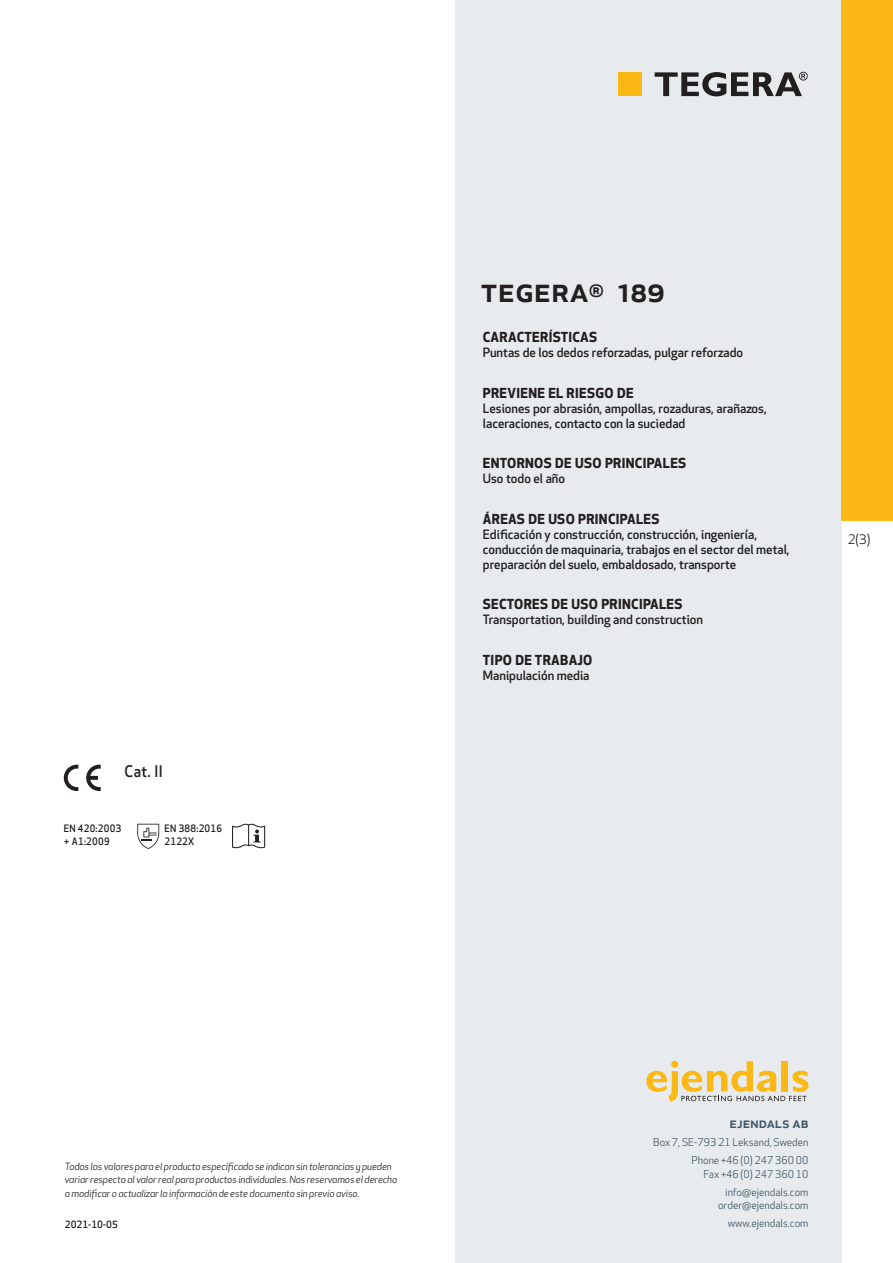
<style>
.page{position:relative;width:893px;height:1263px;background:#fff}
.page>*{position:absolute;margin:0;border:0;box-sizing:border-box;transform-origin:0 0}
.prodname{font:500 34.5px "Apex New";color:#231f20}
.t1{font:500 15.6px "Apex New";color:#231f20;scale:.95 1}
.t2{font:500 15px "Apex New";color:#405968}
.Funktion_body{font:700 13.5px "Apex New";letter-spacing:.025em;color:#231f20}
.t3{font:12.75px "Apex New";color:#231f20}
.Funktion_body-2{font:500 12.6px/15px "Apex New";color:#231f20}
.t4{font:10.5px/18px "Apex New";color:#405968;text-align:right}
.PictogramText{font:500 10.05px/13.5px "Apex New";letter-spacing:.025em;color:#231f20;scale:.95 1}
.t5{font:italic 9.75px/13.5px "Apex New";letter-spacing:-.01em;color:#231f20}
.t6{font:500 9.75px "Apex New";color:#231f20}
</style>
<div class="page">
<div style="left:455px;top:0;width:387px;height:1263px;background:#e8ebee"></div>
<svg style="left:646px;top:1061px;width:162px;height:40px"></svg>
<div style="left:842px;top:0;width:51px;height:520px;background:#fcb814"></div>
<div style="left:618px;top:72px;width:24px;height:24px;background:#fcb814"></div>
<svg style="left:655px;top:72px;width:153px;height:24px"></svg>
<svg style="left:86px;top:765px;width:15px;height:26px"></svg>
<svg style="left:64px;top:765px;width:14px;height:26px"></svg>
<svg style="left:137px;top:824px;width:22px;height:25px"></svg>
<svg style="left:232px;top:824px;width:33px;height:24px"></svg>
<p class="t1" style="left:125px;top:761px;width:42px">Cat. II</p>
<p class="PictogramText" style="left:64px;top:821px;width:62px">EN 420:2003 + A1:2009</p>
<p class="PictogramText" style="left:165px;top:821px;width:62px">EN 388:2016</p>
<p class="PictogramText" style="left:165px;top:834px;width:33px">2122X</p>
<p class="prodname" style="left:480px;top:266px;width:186px">TEGERA<sup>®</sup> 189</p>
<p class="Funktion_body" style="left:483px;top:327px;width:116px">CARACTERÍSTICAS</p>
<p class="Funktion_body-2" style="left:483px;top:345px;width:262px">Puntas de los dedos reforzadas, pulgar reforzado</p>
<p class="Funktion_body" style="left:483px;top:383px;width:152px">PREVIENE EL RIESGO DE</p>
<p class="Funktion_body-2" style="left:483px;top:400px;width:285px">Lesiones por abrasión, ampollas, rozaduras, arañazos, laceraciones, contacto con la suciedad</p>
<p class="Funktion_body" style="left:483px;top:453px;width:205px">ENTORNOS DE USO PRINCIPALES</p>
<p class="Funktion_body-2" style="left:483px;top:471px;width:84px">Uso todo el año</p>
<p class="Funktion_body" style="left:483px;top:509px;width:178px">ÁREAS DE USO PRINCIPALES</p>
<p class="Funktion_body-2" style="left:483px;top:526px;width:308px">Edificación y construcción, construcción, ingeniería, conducción de maquinaria, trabajos en el sector del metal, preparación del suelo, embaldosado, transporte</p>
<p class="Funktion_body" style="left:483px;top:595px;width:201px">SECTORES DE USO PRINCIPALES</p>
<p class="Funktion_body-2" style="left:483px;top:612px;width:222px">Transportation, building and construction</p>
<p class="Funktion_body" style="left:483px;top:650px;width:111px">TIPO DE TRABAJO</p>
<p class="Funktion_body-2" style="left:483px;top:668px;width:108px">Manipulación media</p>
<p class="t3" style="left:848px;top:531px;width:24px">2(3)</p>
<p class="t5" style="left:65px;top:1159px;width:334px">Todos los valores para el producto especificado se indican sin tolerancias y pueden variar respecto al valor real para productos individuales. Nos reservamos el derecho a modificar o actualizar la información de este documento sin previo aviso.</p>
<p class="t6" style="left:65px;top:1218px;width:54px">2021-10-05</p>
<p class="t2" style="left:729px;top:1113px;width:80px">ejendals ab</p>
<p class="t4" style="left:653px;top:1133px;width:157px">Box 7, SE-793 21 Leksand, Sweden<br>Phone +46 (0) 247 360 00</p>
<p class="t4" style="left:703px;top:1165px;width:107px">Fax +46 (0) 247 360 10 info@ejendals.com</p>
<p class="t4" style="left:718px;top:1196px;width:92px">order@ejendals.com</p>
<p class="t4" style="left:728px;top:1215px;width:82px">www.ejendals.com</p>
</div>
